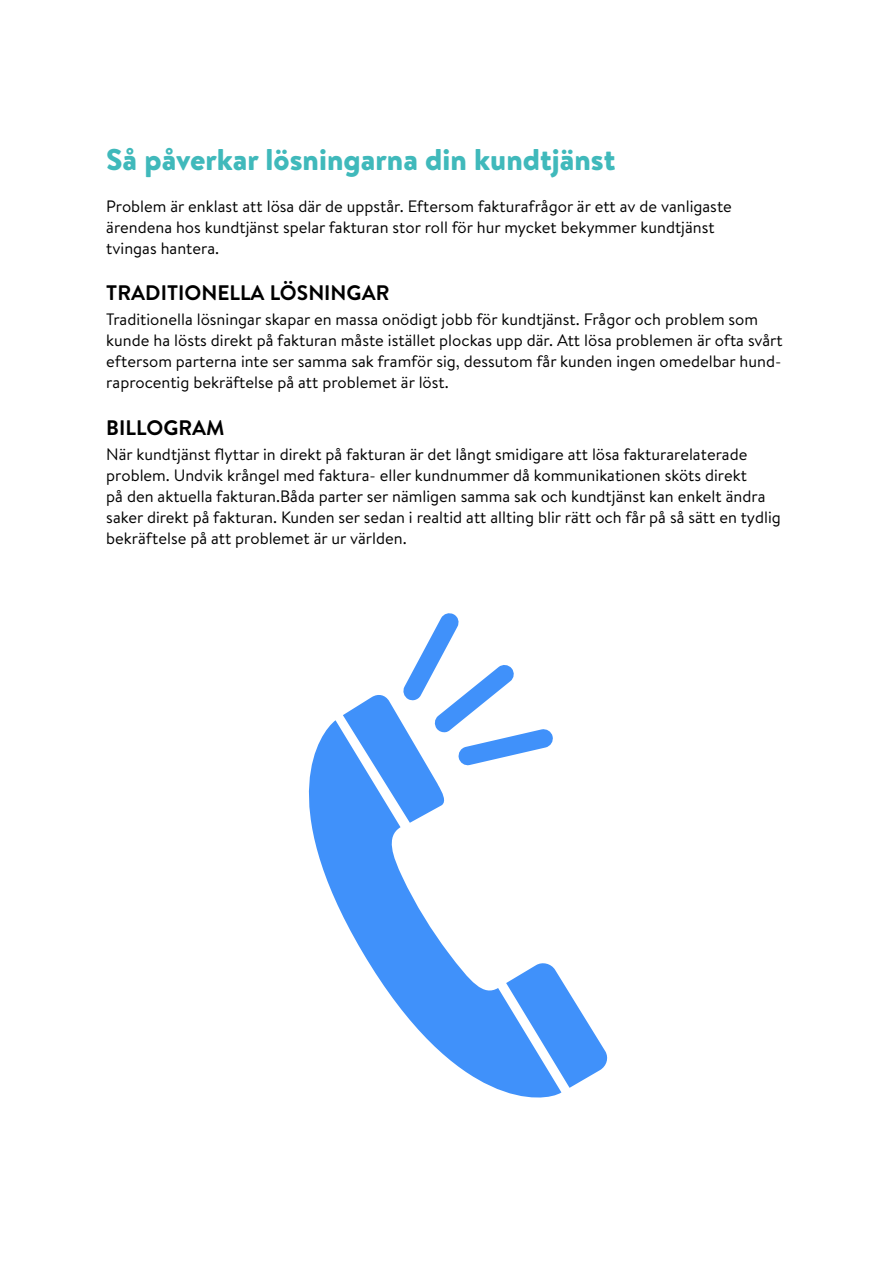
<style>
.page{position:relative;width:893px;height:1263px;background:#fff}
.page>*{position:absolute;margin:0;border:0;box-sizing:border-box;transform-origin:0 0}
.t1{font:900 30px "Brandon Text";color:#40b9bb}
.t2{font:700 21px "Brandon Text";color:#000}
.t3{font:16.5px/21px "Brandon Text";color:#000}
</style>
<div class="page">
<svg style="left:308px;top:695px;width:300px;height:403px"></svg>
<svg style="left:402px;top:613px;width:152px;height:153px"></svg>
<h1 class="t1" style="left:106px;top:138px;width:511px">Så påverkar lösningarna din kundtjänst</h1>
<p class="t3" style="left:106px;top:195px;width:627px">Problem är enklast att lösa där de uppstår. Eftersom fakturafrågor är ett av de vanligaste ärendena hos kundtjänst spelar fakturan stor roll för hur mycket bekymmer kundtjänst tvingas hantera.</p>
<p class="t2" style="left:106px;top:278px;width:285px">TRADITIONELLA LÖSNINGAR</p>
<p class="t3" style="left:106px;top:309px;width:678px">Traditionella lösningar skapar en massa onödigt jobb för kundtjänst. Frågor och problem som kunde ha lösts direkt på fakturan måste istället plockas upp där. Att lösa problemen är ofta svårt eftersom parterna inte ser samma sak framför sig, dessutom får kunden ingen omedelbar hund&shy;raprocentig bekräftelse på att problemet är löst.</p>
<p class="t2" style="left:106px;top:413px;width:120px">BILLOGRAM</p>
<p class="t3" style="left:106px;top:443px;width:676px">När kundtjänst flyttar in direkt på fakturan är det långt smidigare att lösa fakturarelaterade problem. Undvik krångel med faktura- eller kundnummer då kommunikationen sköts direkt<br>på den aktuella fakturan.Båda parter ser nämligen samma sak och kundtjänst kan enkelt ändra saker direkt på fakturan. Kunden ser sedan i realtid att allting blir rätt och får på så sätt en tydlig bekräftelse på att problemet är ur världen.</p>
</div>
